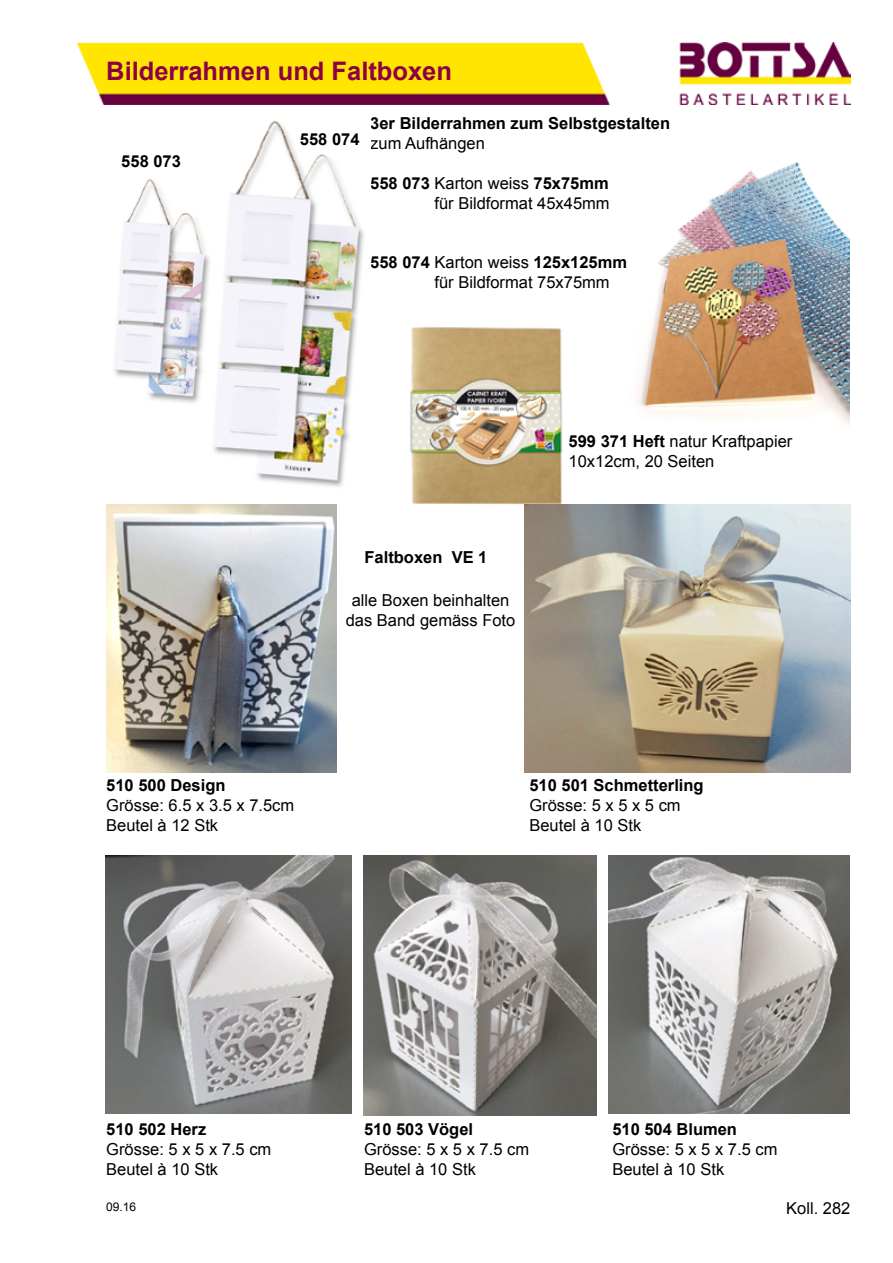
<style>
.page{position:relative;width:893px;height:1263px;background:#fff}
.page>*{position:absolute;margin:0;border:0;box-sizing:border-box;transform-origin:0 0}
.t1{font:700 25.5px "Arial";color:#8c0047}
.t2{font:16.5px/19.8px "Arial";color:#000}
.t3{font:700 16.5px "Arial";color:#000}
.t4{font:12px "Arial";color:#000}
.s1{font-weight:700}
</style>
<div class="page">
<img style="left:410px;top:327px;width:172px;height:195px">
<img style="left:637px;top:162px;width:213px;height:263px">
<img style="left:78px;top:43px;width:772px;height:61px">
<img style="left:114px;top:120px;width:250px;height:367px">
<img style="left:106px;top:505px;width:230px;height:268px">
<img style="left:525px;top:505px;width:325px;height:268px">
<img style="left:106px;top:855px;width:245px;height:259px">
<img style="left:364px;top:855px;width:232px;height:260px">
<img style="left:609px;top:855px;width:241px;height:259px">
<h1 class="t1" style="left:106px;top:54px;width:347px">Bilderrahmen und Faltboxen</h1>
<p class="t3" style="left:370px;top:113px;width:301px">3er Bilderrahmen zum Selbstgestalten</p>
<p class="t2" style="left:370px;top:134px;width:116px">zum Aufhängen</p>
<p class="t2" style="left:370px;top:173px;width:241px;text-align:right"><span class="s1">558 073</span> Karton weiss <span class="s1">75x75mm </span>für Bildformat 45x45mm</p>
<p class="t3" style="left:300px;top:128px;width:61px">558 074</p>
<p class="t3" style="left:121px;top:150px;width:61px">558 073</p>
<p class="t2" style="left:434px;top:252px;width:194px;text-indent:-64px"><span class="s1">558 074</span> Karton weiss <span class="s1">125x125mm </span>für Bildformat 75x75mm</p>
<p class="t3" style="left:365px;top:546px;width:124px">Faltboxen VE 1</p>
<p class="t2" style="left:346px;top:591px;width:171px;text-align:center">alle Boxen beinhalten das Band gemäss Foto</p>
<p class="t2" style="left:569px;top:432px;width:225px"><span class="s1">599 371 Heft</span> natur Kraftpapier<br>10x12cm, 20 Seiten</p>
<p class="t3" style="left:106px;top:774px;width:121px">510 500 Design</p>
<p class="t2" style="left:106px;top:795px;width:190px">Grösse: 6.5 x 3.5 x 7.5cm<br>Beutel à 12 Stk</p>
<p class="t3" style="left:529px;top:774px;width:176px">510 501 Schmetterling</p>
<p class="t2" style="left:529px;top:795px;width:153px">Grösse: 5 x 5 x 5 cm<br>Beutel à 10 Stk</p>
<p class="t3" style="left:106px;top:1118px;width:101px">510 502 Herz</p>
<p class="t2" style="left:106px;top:1139px;width:167px">Grösse: 5 x 5 x 7.5 cm<br>Beutel à 10 Stk</p>
<p class="t3" style="left:364px;top:1118px;width:111px">510 503 Vögel</p>
<p class="t2" style="left:364px;top:1139px;width:167px">Grösse: 5 x 5 x 7.5 cm<br>Beutel à 10 Stk</p>
<p class="t3" style="left:612px;top:1118px;width:126px">510 504 Blumen</p>
<p class="t2" style="left:612px;top:1139px;width:167px">Grösse: 5 x 5 x 7.5 cm<br>Beutel à 10 Stk</p>
<p class="t4" style="left:106px;top:1199px;width:32px">09.16</p>
<p class="t2" style="left:786px;top:1199px;width:66px">Koll. 282</p>
</div>
